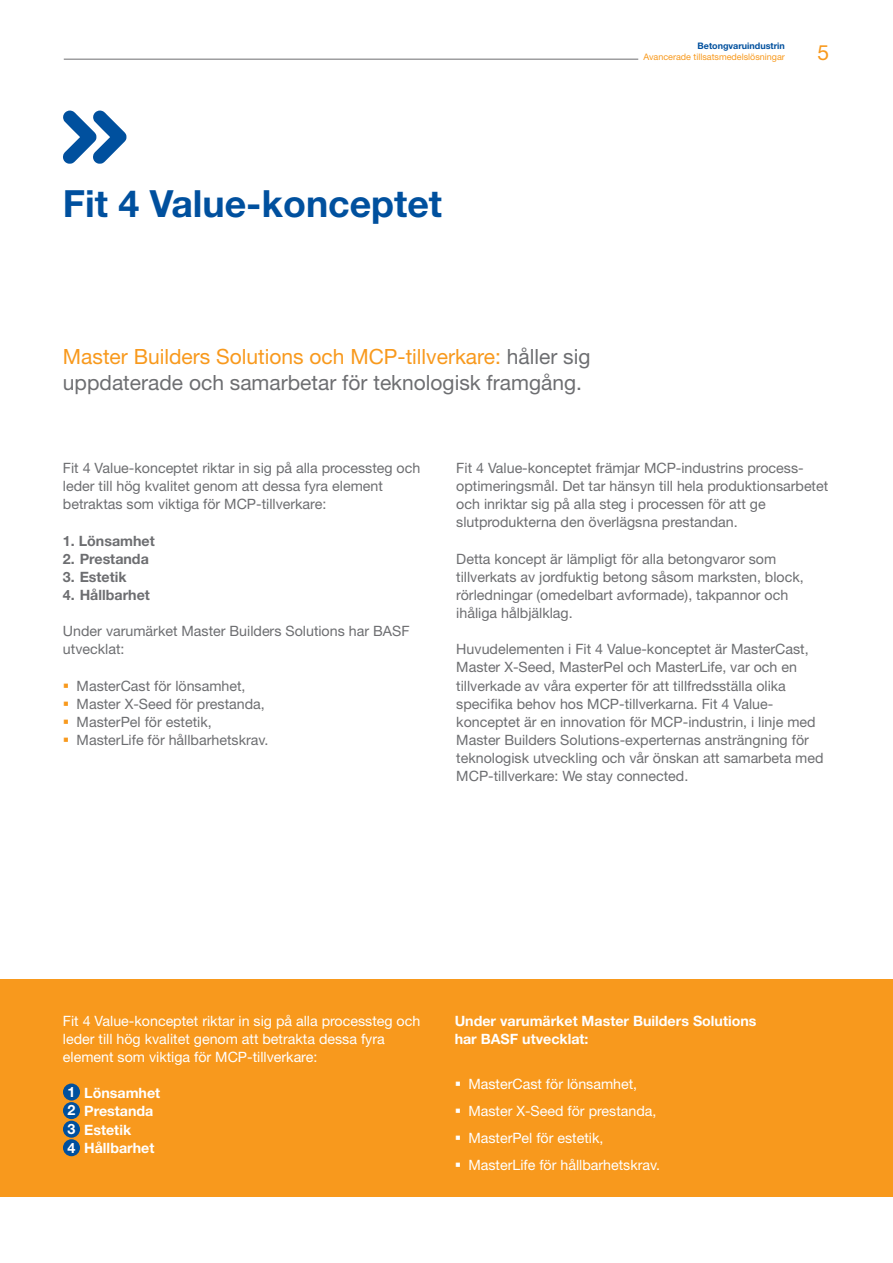
<style>
.page{position:relative;width:893px;height:1263px;background:#fff}
.page>*{position:absolute;margin:0;border:0;box-sizing:border-box;transform-origin:0 0}
.t1{font:700 37.5px "Helvetica Neue LT Pro";color:#00509e}
.t2{font:21px/25.5px "Helvetica Neue LT Pro";color:#6d6e71}
.t3{font:21px "Helvetica Neue LT Pro";color:#f8991d}
.t4{font:14.25px/18.1px "Helvetica Neue LT Pro";color:#6d6e71}
.t5{font:14.25px/18.1px "Helvetica Neue LT Pro";color:#fff}
.t6{font:700 14.25px/18.1px "Helvetica Neue LT Pro";color:#fff}
.t7{font:700 14.25px "Helvetica Neue LT Pro";color:#6d6e71}
.t8{font:9px "Helvetica Neue LT Pro";color:#f8991d}
.t9{font:700 9px "Helvetica Neue LT Pro";color:#00509e}
.s1{color:#f8991d}
</style>
<div class="page">
<hr style="left:64px;top:59px;width:574px;height:1px;background:#6d6e71">
<svg style="left:63px;top:111px;width:64px;height:53px"></svg>
<div style="left:0;top:979px;width:893px;height:218px;background:#f8991d"></div>
<div style="left:63px;top:1083px;width:17px;height:17px;background:#00509e;border-radius:50%"></div>
<div style="left:63px;top:1102px;width:17px;height:17px;background:#00509e;border-radius:50%"></div>
<div style="left:63px;top:1121px;width:17px;height:17px;background:#00509e;border-radius:50%"></div>
<div style="left:63px;top:1139px;width:17px;height:17px;background:#00509e;border-radius:50%"></div>
<h1 class="t1" style="left:63px;top:180px;width:381px">Fit 4 Value-konceptet</h1>
<h2 class="t2" style="left:63px;top:344px;width:529px"><span class="s1">Master Builders Solutions och MCP-tillverkare:</span> håller sig uppdaterade och samarbetar för teknologisk framgång.</h2>
<p class="t9" style="left:697px;top:40px;width:89px">Betongvaruindustrin</p>
<p class="t8" style="left:643px;top:51px;width:143px">Avancerade tillsatsmedelslösningar</p>
<h2 class="t3" style="left:817px;top:39px;width:13px">5</h2>
<p class="t4" style="left:63px;top:458px;width:359px">Fit 4 Value-konceptet riktar in sig på alla processteg och leder till hög kvalitet genom att dessa fyra element betraktas som viktiga för MCP-tillverkare:</p>
<p class="t7" style="left:63px;top:531px;width:93px">1. Lönsamhet</p>
<p class="t7" style="left:63px;top:550px;width:87px">2. Prestanda</p>
<p class="t7" style="left:63px;top:568px;width:65px">3. Estetik</p>
<p class="t7" style="left:63px;top:586px;width:88px">4. Hållbarhet</p>
<p class="t4" style="left:63px;top:622px;width:348px">Under varumärket Master Builders Solutions har BASF utvecklat:</p>
<p class="t4" style="left:63px;top:676px;width:184px"><span class="s1">▪</span> MasterCast för lönsamhet,</p>
<p class="t4" style="left:63px;top:694px;width:203px"><span class="s1">▪</span> Master X-Seed för prestanda,</p>
<p class="t4" style="left:63px;top:712px;width:150px"><span class="s1">▪</span> MasterPel för estetik,</p>
<p class="t4" style="left:63px;top:730px;width:207px"><span class="s1">▪</span> MasterLife för hållbarhetskrav.</p>
<p class="t4" style="left:456px;top:459px;width:373px">Fit 4 Value-konceptet främjar MCP-industrins process&shy;optimeringsmål. Det tar hänsyn till hela produktionsarbetet och inriktar sig på alla steg i processen för att ge slutprodukterna den överlägsna prestandan.</p>
<p class="t4" style="left:456px;top:549px;width:349px">Detta koncept är lämpligt för alla betongvaror som tillverkats av jordfuktig betong såsom marksten, block, rörledningar (omedelbart avformade), takpannor och ihåliga hålbjälklag.</p>
<p class="t4" style="left:456px;top:640px;width:369px">Huvudelementen i Fit 4 Value-konceptet är MasterCast, Master X-Seed, MasterPel och MasterLife, var och en tillverkade av våra experter för att tillfredsställa olika specifika behov hos MCP-tillverkarna. Fit 4 Value&shy;konceptet är en innovation för MCP-industrin, i linje med Master Builders Solutions-experternas ansträngning för teknologisk utveckling och vår önskan att samarbeta med MCP-tillverkare: We stay connected.</p>
<p class="t5" style="left:63px;top:1011px;width:359px">Fit 4 Value-konceptet riktar in sig på alla processteg och leder till hög kvalitet genom att betrakta dessa fyra element som viktiga för MCP-tillverkare:</p>
<p class="t6" style="left:84px;top:1084px;width:77px">Lönsamhet<br>Prestanda<br>Estetik<br>Hållbarhet</p>
<p class="t6" style="left:68px;top:1082px;width:9px;line-height:18.6px;text-align:justify">1<br>2<br>3<br>4</p>
<p class="t6" style="left:455px;top:1011px;width:303px">Under varumärket Master Builders Solutions har BASF utvecklat:</p>
<p class="t5" style="left:455px;top:1074px;width:184px">▪ MasterCast för lönsamhet,</p>
<p class="t5" style="left:455px;top:1101px;width:203px">▪ Master X-Seed för prestanda,</p>
<p class="t5" style="left:455px;top:1128px;width:150px">▪ MasterPel för estetik,</p>
<p class="t5" style="left:455px;top:1155px;width:207px">▪ MasterLife för hållbarhetskrav.</p>
</div>
